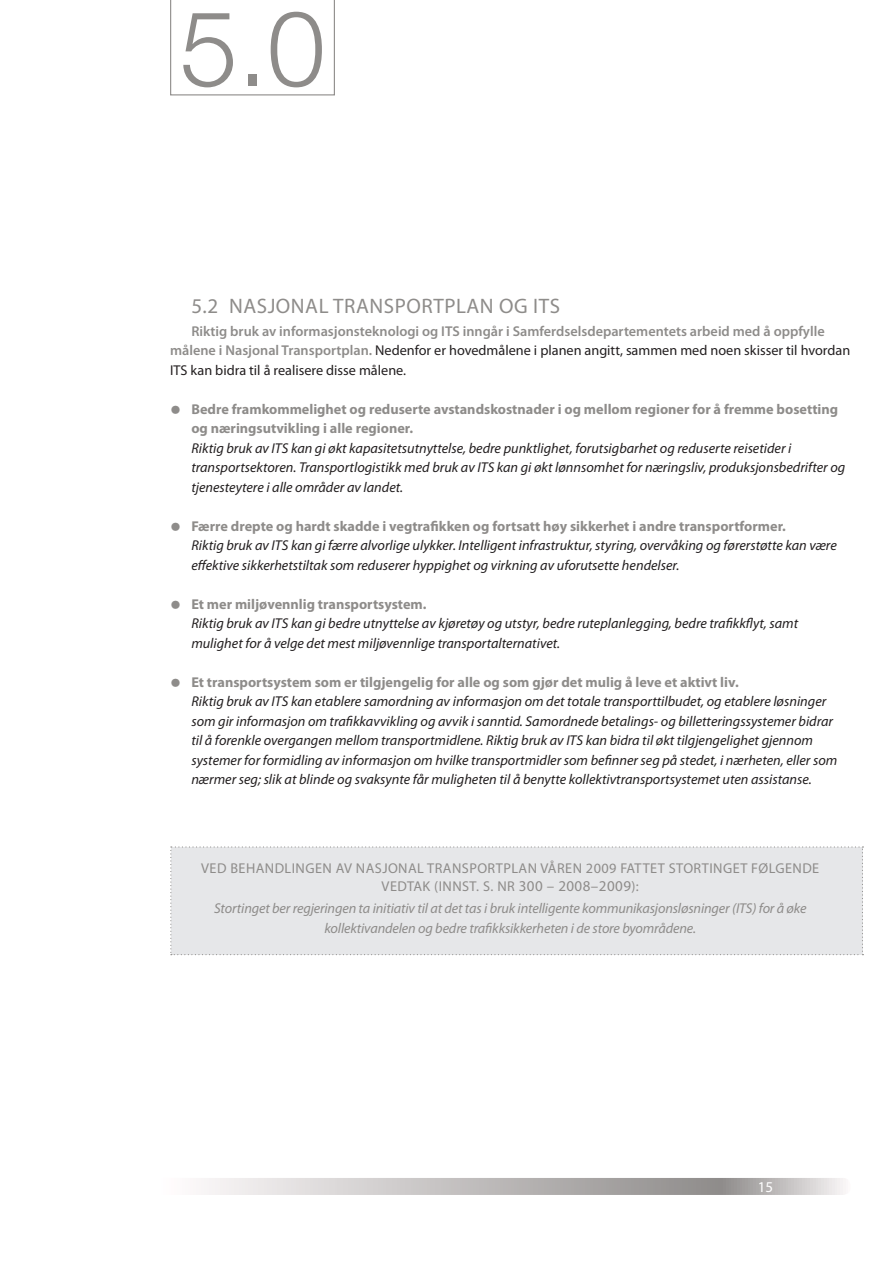
<style>
.page{position:relative;width:893px;height:1263px;background:#fff}
.page>*{position:absolute;margin:0;border:0;box-sizing:border-box;transform-origin:0 0}
.t1{font:300 105px "Helvetica Neue";color:#8e8c8a}
.Avsnittsoverskrift{font:21px "Myriad Pro";letter-spacing:.025em;color:#8e8c8a}
.t2{font:15px "Dep Myriad";color:#fff}
.t3{font:italic 14.25px/19.5px "Myriad Pro";color:#231f20}
.t4{font:700 14.25px/19.5px "Myriad Pro";color:#8e8c8a}
.t5{font:600 14.25px/19.5px "Myriad Pro";color:#8e8c8a}
.t6{font:italic 14.25px/19.5px "Myriad Pro";letter-spacing:-.01em;color:#8e8c8a;text-align:center}
.t7{font:14.25px/18px "Myriad Pro";letter-spacing:.03em;color:#8e8c8a;text-align:center}
.s1{font-weight:400;color:#231f20}
.s2{font-weight:400;font-size:39px}
.s3{font-size:15px}
</style>
<div class="page">
<svg style="left:157px;top:1178px;width:693px;height:17px;background:#c6c3c3"></svg>
<svg style="left:170px;top:0;width:165px;height:95px"></svg>
<div style="left:170px;top:846px;width:693px;height:109px;background:#e6e7e9"></div>
<p class="t1" style="left:180px;top:-16px;width:147px">5.0</p>
<p class="Avsnittsoverskrift" style="left:191px;top:293px;width:370px">5.2 NASJONAL TRANSPORTPLAN OG ITS</p>
<p class="t5" style="left:170px;top:321px;width:682px;text-indent:21px">Riktig bruk av informasjonsteknologi og ITS inngår i Samferdselsdepartementets arbeid med å oppfylle målene i Nasjonal Transportplan. <span class="s1">Nedenfor er hovedmålene i planen angitt, sammen med noen skisser til hvordan<br>ITS kan bidra til å realisere disse målene.</span></p>
<p class="t4" style="left:191px;top:399px;width:648px;text-indent:-21px"><span class="s2">•</span> Bedre framkommelighet og reduserte avstandskostnader i og mellom regioner for å fremme bosetting og næringsutvikling i alle regioner.</p>
<p class="t3" style="left:191px;top:438px;width:655px">Riktig bruk av ITS kan gi økt kapasitetsutnyttelse, bedre punktlighet, forutsigbarhet og reduserte reisetider i transportsektoren. Transportlogistikk med bruk av ITS kan gi økt lønnsomhet for næringsliv, produksjonsbedrifter og tjenesteytere i alle områder av landet.</p>
<p class="t4" style="left:170px;top:516px;width:617px"><span class="s2">•</span> Færre drepte og hardt skadde i vegtrafikken og fortsatt høy sikkerhet i andre transportformer.</p>
<p class="t3" style="left:191px;top:536px;width:647px">Riktig bruk av ITS kan gi færre alvorlige ulykker. Intelligent infrastruktur, styring, overvåking og førerstøtte kan være effektive sikkerhetstiltak som reduserer hyppighet og virkning av uforutsette hendelser.</p>
<p class="t4" style="left:170px;top:594px;width:258px"><span class="s2">•</span> Et mer miljøvennlig transportsystem.</p>
<p class="t3" style="left:191px;top:614px;width:608px">Riktig bruk av ITS kan gi bedre utnyttelse av kjøretøy og utstyr, bedre ruteplanlegging, bedre trafikkflyt, samt mulighet for å velge det mest miljøvennlige transportalternativet.</p>
<p class="t4" style="left:170px;top:672px;width:570px"><span class="s2">•</span> Et transportsystem som er tilgjengelig for alle og som gjør det mulig å leve et aktivt liv.</p>
<p class="t3" style="left:191px;top:692px;width:647px">Riktig bruk av ITS kan etablere samordning av informasjon om det totale transporttilbudet, og etablere løsninger som gir informasjon om trafikkavvikling og avvik i sanntid. Samordnede betalings- og billetteringssystemer bidrar til å forenkle overgangen mellom transportmidlene. Riktig bruk av ITS kan bidra til økt tilgjengelighet gjennom systemer for formidling av informasjon om hvilke transportmidler som befinner seg på stedet, i nærheten, eller som nærmer seg; slik at blinde og svaksynte får muligheten til å benytte kollektivtransportsystemet uten assistanse.</p>
<p class="t7" style="left:201px;top:859px;width:619px">VED BEHANDLINGEN AV NASJONAL TRANSPORTPLAN VÅREN 2009 FATTET STORTINGET FØLGENDE<br>VEDTAK (INNST. S. NR <span class="s3">300 – 2008–2009</span>):</p>
<p class="t6" style="left:214px;top:899px;width:594px">Stortinget ber regjeringen ta initiativ til at det tas i bruk intelligente kommunikasjonsløsninger (ITS) for å øke kollektivandelen og bedre trafikksikkerheten i de store byområdene.</p>
<p class="t2" style="left:758px;top:1179px;width:17px">15</p>
</div>
